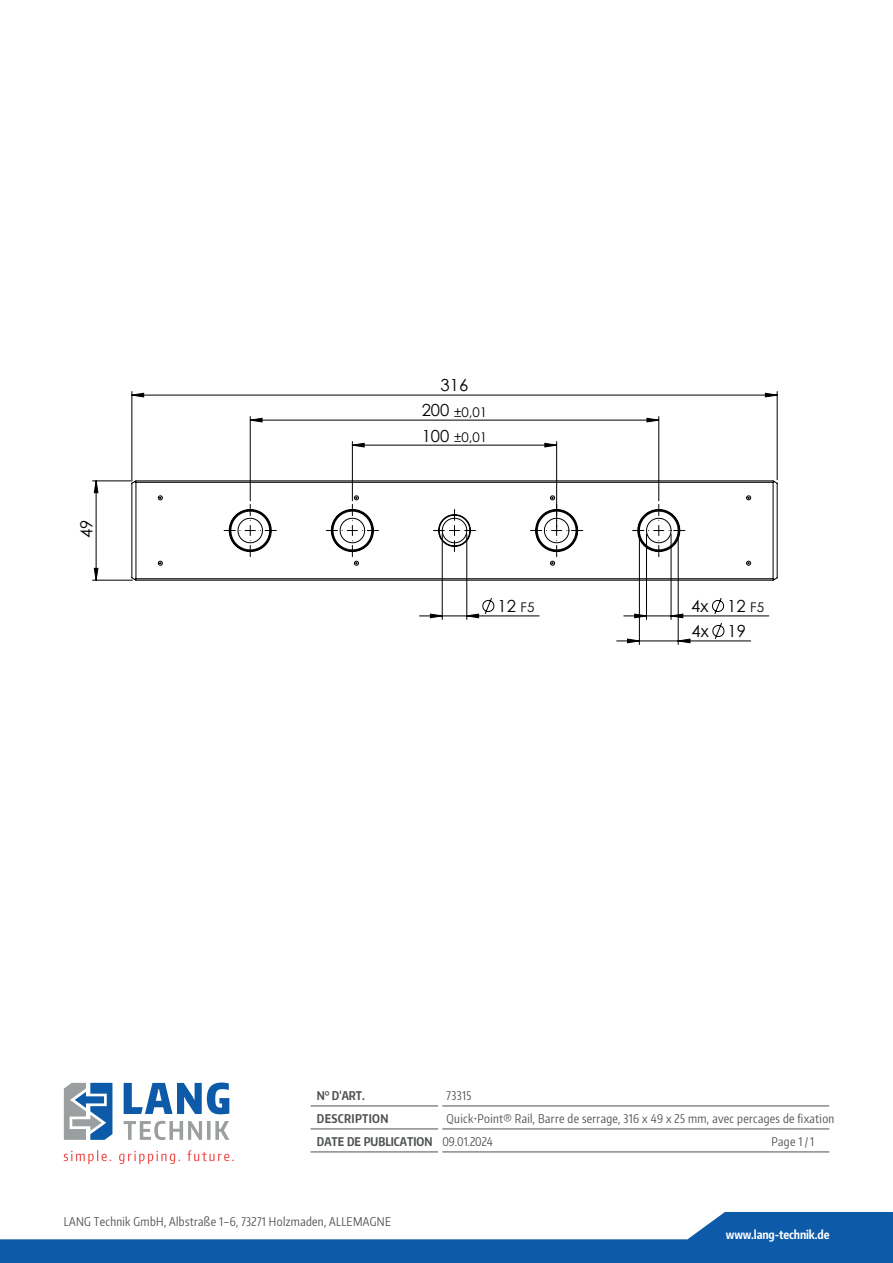
<style>
.page{position:relative;width:893px;height:1263px;background:#fff}
.page>*{position:absolute;margin:0;border:0;box-sizing:border-box;transform-origin:0 0}
.t1{font:16.65px/25px "Century Gothic";color:#000001}
.t2{font:13.35px/25px "Century Gothic";color:#000001}
.t3{font:12px/23px "Encode Sans Compressed";letter-spacing:.03em;color:#4f5252}
.t4{font:700 12px "Encode Sans Compressed";letter-spacing:-.01em;color:#fff}
.t5{font:700 12px "Encode Sans Compressed";letter-spacing:.03em;color:#4f5252}
.s1{font-size:16.65px}
.s2{font-size:13.35px}
.s3{font-weight:700}
</style>
<div class="page">
<svg style="left:0;top:1212px;width:893px;height:51px;fill:#0c5aa8"></svg>
<svg style="left:124px;top:1082px;width:105px;height:32px"></svg>
<svg style="left:124px;top:1121px;width:105px;height:19px"></svg>
<svg style="left:64px;top:1083px;width:48px;height:57px"></svg>
<svg style="left:64px;top:1150px;width:170px;height:14px"></svg>
<hr style="left:311px;top:1106px;width:127px;height:1px;background:#4f5252">
<hr style="left:442px;top:1106px;width:387px;height:1px;background:#4f5252">
<hr style="left:311px;top:1129px;width:127px;height:1px;background:#4f5252">
<hr style="left:442px;top:1129px;width:387px;height:1px;background:#4f5252">
<hr style="left:311px;top:1152px;width:127px;height:1px;background:#4f5252">
<hr style="left:442px;top:1152px;width:387px;height:1px;background:#4f5252">
<svg style="left:712px;top:598px;width:12px;height:16px"></svg>
<svg style="left:712px;top:623px;width:13px;height:16px"></svg>
<hr style="left:442px;top:534px;width:1px;height:85px;background:#000001">
<hr style="left:466px;top:534px;width:1px;height:85px;background:#000001">
<hr style="left:646px;top:534px;width:1px;height:85px;background:#000001">
<hr style="left:671px;top:534px;width:1px;height:85px;background:#000001">
<hr style="left:671px;top:616px;width:98px;height:1px;background:#000001">
<hr style="left:639px;top:534px;width:1px;height:110px;background:#000001">
<hr style="left:678px;top:534px;width:1px;height:110px;background:#000001">
<hr style="left:678px;top:641px;width:73px;height:1px;background:#000001">
<hr style="left:352px;top:442px;width:1px;height:59px;background:#000001">
<hr style="left:556px;top:442px;width:1px;height:85px;background:#000001">
<hr style="left:132px;top:391px;width:1px;height:89px;background:#000001">
<hr style="left:777px;top:391px;width:1px;height:89px;background:#000001">
<hr style="left:93px;top:481px;width:39px;height:1px;background:#000001">
<hr style="left:93px;top:580px;width:39px;height:1px;background:#000001">
<hr style="left:250px;top:416px;width:1px;height:85px;background:#000001">
<hr style="left:658px;top:416px;width:1px;height:85px;background:#000001">
<svg style="left:420px;top:597px;width:271px;height:46px"></svg>
<svg style="left:352px;top:443px;width:205px;height:5px"></svg>
<svg style="left:131px;top:392px;width:647px;height:6px"></svg>
<svg style="left:94px;top:480px;width:5px;height:101px"></svg>
<svg style="left:249px;top:417px;width:410px;height:6px"></svg>
<svg style="left:131px;top:480px;width:647px;height:101px"></svg>
<h1 class="t1" style="left:74px;top:538px;width:20px;rotate:-90deg">49</h1>
<h1 class="t1" style="left:441px;top:373px;width:29px">316</h1>
<p class="t2" style="left:422px;top:399px;width:67px"><span class="s1">200</span> ±0,01<br><span class="s1">100</span> ±0,01</p>
<h1 class="t1" style="left:497px;top:593px;width:38px">12 <span class="s2">F5</span></h1>
<h1 class="t1" style="left:691px;top:593px;width:75px">4x 12 <span class="s2">F5<br></span>4x 19</h1>
<p class="t5" style="left:317px;top:1087px;width:50px">N° D‘ART.</p>
<p class="t3" style="left:447px;top:1083px;width:26px">73315</p>
<p class="t5" style="left:317px;top:1110px;width:73px">DESCRIPTION</p>
<p class="t3" style="left:317px;top:1106px;width:519px;text-indent:130px">Quick•Point® Rail, Barre de serrage, 316 x 49 x 25 mm, avec percages de fixation<br><span class="s3">DATE DE PUBLICATION</span> 09.01.2024</p>
<p class="t3" style="left:772px;top:1129px;width:44px">Page 1 / 1</p>
<p class="t3" style="left:64px;top:1209px;width:329px">LANG Technik GmbH, Albstraße 1–6, 73271 Holzmaden, ALLEMAGNE</p>
<p class="t4" style="left:726px;top:1227px;width:105px">www.lang-technik.de</p>
</div>
